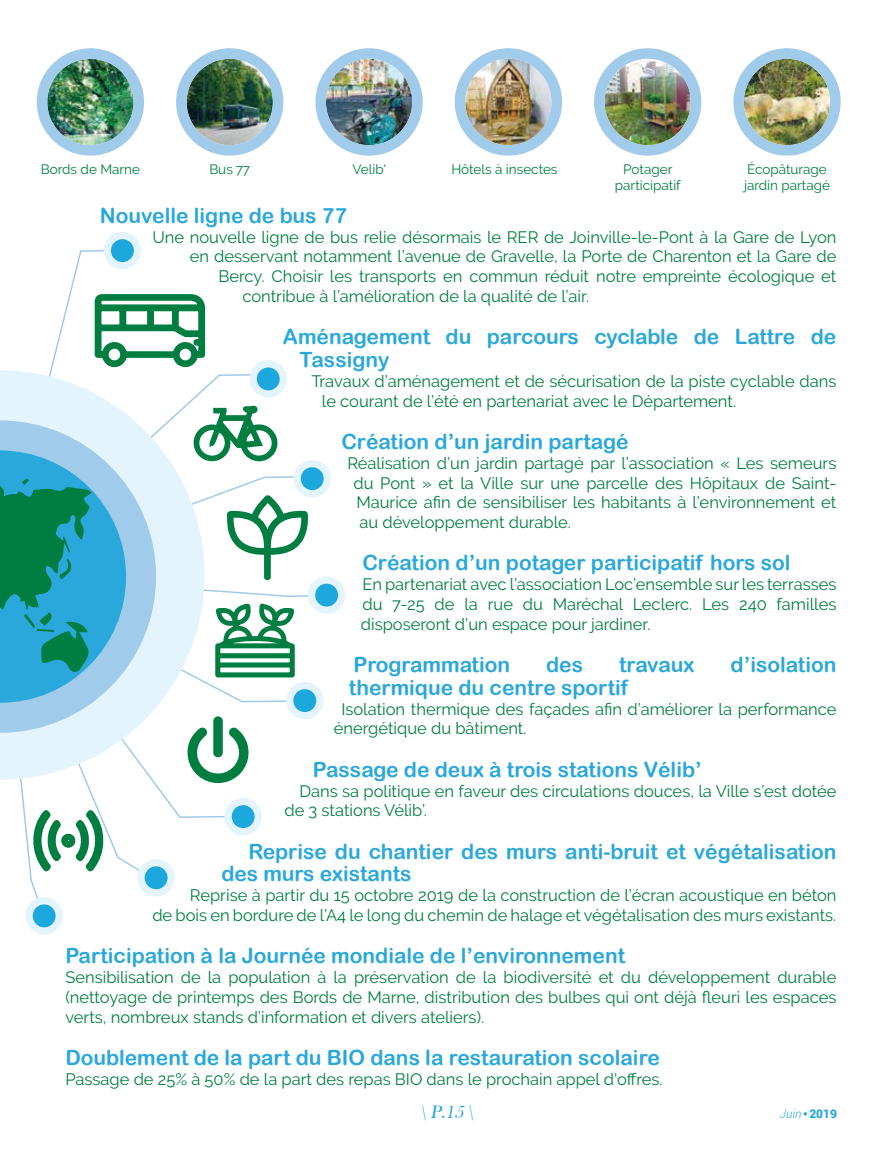
<style>
.page{position:relative;width:893px;height:1149px;background:#fff}
.page>*{position:absolute;margin:0;border:0;box-sizing:border-box;transform-origin:0 0}
.t1{font:21px/22.5px "Arial Rounded MT Bold";color:#2aa8db}
.t2{font:italic 18.45px "Bask Old Face";color:#2aa8db}
.t3{font:16.5px/19.8px "Raleway";color:#007e42}
.t4{font:13.5px/16.2px "Raleway";color:#007e42;text-align:center}
.t5{font:italic 300 12px "Roboto";color:#2aa8db}
.s1{font-family:"Bask Old Face";font-weight:400;font-style:normal}
.s2{font-weight:900;font-style:normal}
</style>
<div class="page">
<svg style="left:107px;top:235px;width:30px;height:30px"></svg>
<div style="left:104px;top:232px;width:37px;height:37px;border:7px solid #e4f4fc;border-radius:50%"></div>
<svg style="left:312px;top:580px;width:30px;height:30px"></svg>
<div style="left:308px;top:576px;width:37px;height:37px;border:7px solid #e4f4fc;border-radius:50%"></div>
<div style="left:42px;top:53px;width:97px;height:97px;background:#a1cbea;border-radius:50%"></div>
<img style="left:47px;top:59px;width:87px;height:86px;border-radius:43px">
<div style="left:37px;top:48px;width:107px;height:108px;border:10px solid #a1cbea;border-radius:50%"></div>
<svg style="left:181px;top:53px;width:97px;height:97px"></svg>
<img style="left:187px;top:59px;width:86px;height:86px;border-radius:43px">
<div style="left:176px;top:48px;width:107px;height:108px;border:10px solid #a1cbea;border-radius:50%"></div>
<svg style="left:460px;top:53px;width:97px;height:97px"></svg>
<img style="left:465px;top:59px;width:86px;height:86px;border-radius:43px">
<div style="left:455px;top:48px;width:107px;height:108px;border:10px solid #a1cbea;border-radius:50%"></div>
<svg style="left:739px;top:53px;width:96px;height:97px"></svg>
<img style="left:744px;top:59px;width:86px;height:86px;border-radius:43px">
<div style="left:733px;top:48px;width:108px;height:108px;border:10px solid #a1cbea;border-radius:50%"></div>
<svg style="left:321px;top:53px;width:96px;height:97px"></svg>
<img style="left:326px;top:59px;width:86px;height:86px;border-radius:43px">
<div style="left:315px;top:48px;width:108px;height:108px;border:10px solid #a1cbea;border-radius:50%"></div>
<svg style="left:599px;top:53px;width:97px;height:97px"></svg>
<img style="left:605px;top:59px;width:86px;height:86px;border-radius:43px">
<div style="left:594px;top:48px;width:107px;height:108px;border:10px solid #a1cbea;border-radius:50%"></div>
<svg style="left:0;top:249px;width:331px;height:686px"></svg>
<p class="t4" style="left:41px;top:161px;width:101px">Bords de Marne</p>
<p class="t4" style="left:209px;top:161px;width:42px">Bus 77</p>
<p class="t4" style="left:352px;top:161px;width:35px">Velib'</p>
<p class="t4" style="left:451px;top:161px;width:108px">Hôtels à insectes</p>
<p class="t4" style="left:615px;top:161px;width:67px">Potager participatif</p>
<p class="t4" style="left:744px;top:161px;width:88px;text-align:left">Écopâturage jardin partagé</p>
<p class="t1" style="left:100px;top:204px;width:248px">Nouvelle ligne de bus 77</p>
<p class="t3" style="left:152px;top:227px;width:686px">Une nouvelle ligne de bus relie désormais le RER de Joinville-le-Pont à la Gare de Lyon</p>
<p class="t3" style="left:190px;top:246px;width:648px">en desservant notamment l’avenue de Gravelle, la Porte de Charenton et la Gare de</p>
<p class="t3" style="left:218px;top:266px;width:620px">Bercy. Choisir les transports en commun réduit notre empreinte écologique et</p>
<p class="t3" style="left:242px;top:286px;width:348px">contribue à l’amélioration de la qualité de l’air.</p>
<p class="t1" style="left:299px;top:325px;width:539px;text-indent:-17px">Aménagement du parcours cyclable de Lattre de<br>Tassigny</p>
<p class="t3" style="left:322px;top:371px;width:516px;text-indent:-10px">Travaux d’aménagement et de sécurisation de la piste cyclable dans le courant de l’été en partenariat avec le Département.</p>
<p class="t1" style="left:341px;top:430px;width:289px">Création d’un jardin partagé</p>
<p class="t3" style="left:347px;top:453px;width:491px">Réalisation d’un jardin partagé par l’association « Les semeurs</p>
<p class="t3" style="left:353px;top:472px;width:484px">du Pont » et la Ville sur une parcelle des Hôpitaux de Saint-</p>
<p class="t3" style="left:356px;top:492px;width:481px">Maurice afin de sensibiliser les habitants à l’environnement et</p>
<p class="t3" style="left:359px;top:512px;width:213px">au développement durable.</p>
<p class="t1" style="left:362px;top:551px;width:430px">Création d’un potager participatif hors sol</p>
<p class="t3" style="left:361px;top:574px;width:477px;text-align:justify">En partenariat avec l’association Loc’ensemble sur les terrasses du 7-25 de la rue du Maréchal Leclerc. Les 240 familles disposeront d’un espace pour jardiner.</p>
<p class="t1" style="left:353px;top:653px;width:158px">Programmation</p>
<p class="t1" style="left:546px;top:653px;width:38px">des</p>
<p class="t1" style="left:619px;top:653px;width:77px">travaux</p>
<p class="t1" style="left:730px;top:653px;width:107px">d’isolation</p>
<p class="t1" style="left:349px;top:675px;width:280px">thermique du centre sportif</p>
<p class="t3" style="left:334px;top:698px;width:504px;text-indent:8px">Isolation thermique des façades afin d’améliorer la performance énergétique du bâtiment.</p>
<p class="t1" style="left:313px;top:757px;width:390px">Passage de deux à trois stations Vélib’</p>
<p class="t3" style="left:284px;top:780px;width:554px;text-indent:15px">Dans sa politique en faveur des circulations douces, la Ville s’est dotée de 3 stations Vélib’.</p>
<p class="t1" style="left:221px;top:839px;width:617px;text-indent:27px">Reprise du chantier des murs anti-bruit et végétalisation des murs existants</p>
<p class="t3" style="left:152px;top:885px;width:686px;text-align:right">Reprise à partir du 15 octobre 2019 de la construction de l’écran acoustique en béton<br>de bois en bordure de l’A4 le long du chemin de halage et végétalisation des murs existants.</p>
<p class="t1" style="left:65px;top:943px;width:561px">Participation à la Journée mondiale de l’environnement</p>
<p class="t3" style="left:65px;top:966px;width:773px;text-align:justify">Sensibilisation de la population à la préservation de la biodiversité et du développement durable (nettoyage de printemps des Bords de Marne, distribution des bulbes qui ont déjà fleuri les espaces verts, nombreux stands d’information et divers ateliers).</p>
<p class="t1" style="left:65px;top:1045px;width:596px">Doublement de la part du BIO dans la restauration scolaire</p>
<p class="t3" style="left:65px;top:1068px;width:599px">Passage de 25% à 50% de la part des repas BIO dans le prochain appel d'offres.</p>
<p class="t2" style="left:420px;top:1101px;width:54px">\ P.15 \</p>
<p class="t5" style="left:780px;top:1104px;width:59px">Juin<span class="s1">•</span><span class="s2">2019</span></p>
</div>
